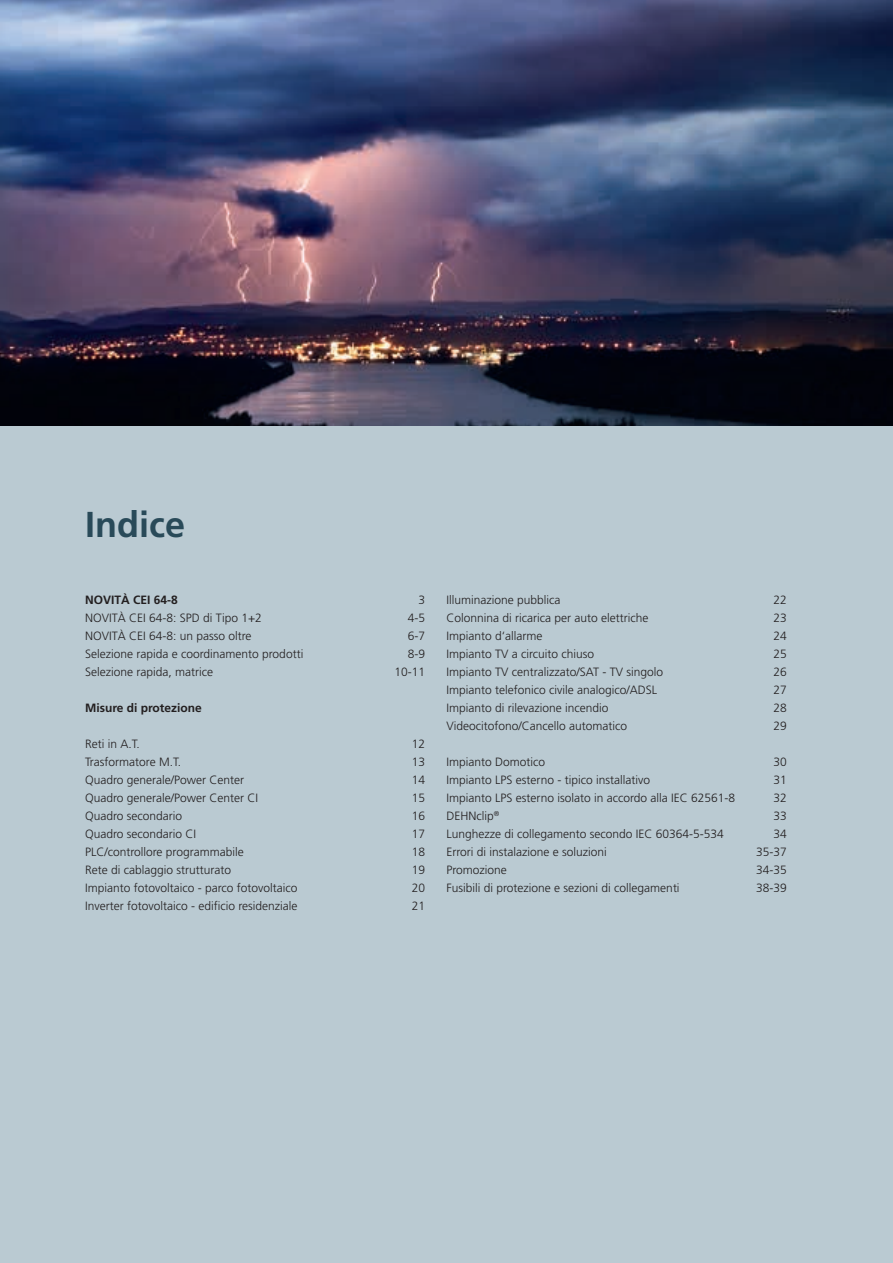
<style>
.page{position:relative;width:893px;height:1263px;background:#fff}
.page>*{position:absolute;margin:0;border:0;box-sizing:border-box;transform-origin:0 0}
.t1{font:700 36px "Frutiger";color:#294a59}
.t2{font:300 12px "Frutiger";color:#231f20}
.t3{font:700 12px "Frutiger";color:#231f20}
</style>
<div class="page">
<div style="left:0;top:425px;width:893px;height:838px;background:#bacad2"></div>
<img style="left:0;top:0;width:893px;height:425px">
<h1 class="t1" style="left:85px;top:504px;width:102px">Indice</h1>
<p class="t3" style="left:85px;top:592px;width:94px">NOVITÀ CEI 64-8</p>
<p class="t2" style="left:419px;top:593px;width:8px">3</p>
<p class="t2" style="left:85px;top:611px;width:178px">NOVITÀ CEI 64-8: SPD di Tipo 1+2</p>
<p class="t2" style="left:408px;top:611px;width:19px">4-5</p>
<p class="t2" style="left:85px;top:629px;width:168px">NOVITÀ CEI 64-8: un passo oltre</p>
<p class="t2" style="left:408px;top:629px;width:19px">6-7</p>
<p class="t2" style="left:85px;top:647px;width:220px">Selezione rapida e coordinamento prodotti</p>
<p class="t2" style="left:408px;top:647px;width:19px">8-9</p>
<p class="t2" style="left:85px;top:665px;width:129px">Selezione rapida, matrice</p>
<p class="t2" style="left:395px;top:665px;width:32px">10-11</p>
<p class="t3" style="left:85px;top:700px;width:118px">Misure di protezione</p>
<p class="t2" style="left:85px;top:737px;width:56px">Reti in A.T.</p>
<p class="t2" style="left:412px;top:737px;width:15px">12</p>
<p class="t2" style="left:85px;top:755px;width:98px">Trasformatore M.T.</p>
<p class="t2" style="left:412px;top:755px;width:15px">13</p>
<p class="t2" style="left:85px;top:773px;width:161px">Quadro generale/Power Center</p>
<p class="t2" style="left:412px;top:773px;width:15px">14</p>
<p class="t2" style="left:85px;top:791px;width:175px">Quadro generale/Power Center CI</p>
<p class="t2" style="left:412px;top:791px;width:15px">15</p>
<p class="t2" style="left:85px;top:809px;width:99px">Quadro secondario</p>
<p class="t2" style="left:412px;top:809px;width:15px">16</p>
<p class="t2" style="left:85px;top:827px;width:113px">Quadro secondario CI</p>
<p class="t2" style="left:412px;top:827px;width:15px">17</p>
<p class="t2" style="left:85px;top:845px;width:160px">PLC/controllore programmabile</p>
<p class="t2" style="left:412px;top:845px;width:15px">18</p>
<p class="t2" style="left:85px;top:863px;width:148px">Rete di cablaggio strutturato</p>
<p class="t2" style="left:412px;top:863px;width:15px">19</p>
<p class="t2" style="left:85px;top:881px;width:214px">Impianto fotovoltaico - parco fotovoltaico</p>
<p class="t2" style="left:412px;top:881px;width:15px">20</p>
<p class="t2" style="left:85px;top:899px;width:214px">Inverter fotovoltaico - edificio residenziale</p>
<p class="t2" style="left:412px;top:899px;width:15px">21</p>
<p class="t2" style="left:446px;top:593px;width:116px">Illuminazione pubblica</p>
<p class="t2" style="left:773px;top:593px;width:15px">22</p>
<p class="t2" style="left:446px;top:611px;width:204px">Colonnina di ricarica per auto elettriche</p>
<p class="t2" style="left:773px;top:611px;width:15px">23</p>
<p class="t2" style="left:446px;top:629px;width:97px">Impianto d‘allarme</p>
<p class="t2" style="left:773px;top:629px;width:15px">24</p>
<p class="t2" style="left:446px;top:647px;width:149px">Impianto TV a circuito chiuso</p>
<p class="t2" style="left:773px;top:647px;width:15px">25</p>
<p class="t2" style="left:446px;top:665px;width:218px">Impianto TV centralizzato/SAT - TV singolo</p>
<p class="t2" style="left:773px;top:665px;width:15px">26</p>
<p class="t2" style="left:446px;top:683px;width:212px">Impianto telefonico civile analogico/ADSL</p>
<p class="t2" style="left:773px;top:683px;width:15px">27</p>
<p class="t2" style="left:446px;top:701px;width:164px">Impianto di rilevazione incendio</p>
<p class="t2" style="left:773px;top:701px;width:15px">28</p>
<p class="t2" style="left:446px;top:719px;width:182px">Videocitofono/Cancello automatico</p>
<p class="t2" style="left:773px;top:719px;width:15px">29</p>
<p class="t2" style="left:446px;top:755px;width:100px">Impianto Domotico</p>
<p class="t2" style="left:773px;top:755px;width:15px">30</p>
<p class="t2" style="left:446px;top:773px;width:205px">Impianto LPS esterno - tipico installativo</p>
<p class="t2" style="left:773px;top:773px;width:15px">31</p>
<p class="t2" style="left:446px;top:791px;width:290px">Impianto LPS esterno isolato in accordo alla IEC 62561-8</p>
<p class="t2" style="left:773px;top:791px;width:15px">32</p>
<p class="t2" style="left:446px;top:809px;width:54px">DEHNclip<sup>®</sup></p>
<p class="t2" style="left:773px;top:809px;width:15px">33</p>
<p class="t2" style="left:446px;top:827px;width:279px">Lunghezze di collegamento secondo IEC 60364-5-534</p>
<p class="t2" style="left:773px;top:827px;width:15px">34</p>
<p class="t2" style="left:446px;top:845px;width:162px">Errori di instalazione e soluzioni</p>
<p class="t2" style="left:756px;top:845px;width:32px">35-37</p>
<p class="t2" style="left:446px;top:863px;width:62px">Promozione</p>
<p class="t2" style="left:756px;top:863px;width:32px">34-35</p>
<p class="t2" style="left:446px;top:881px;width:235px">Fusibili di protezione e sezioni di collegamenti</p>
<p class="t2" style="left:756px;top:881px;width:32px">38-39</p>
</div>
